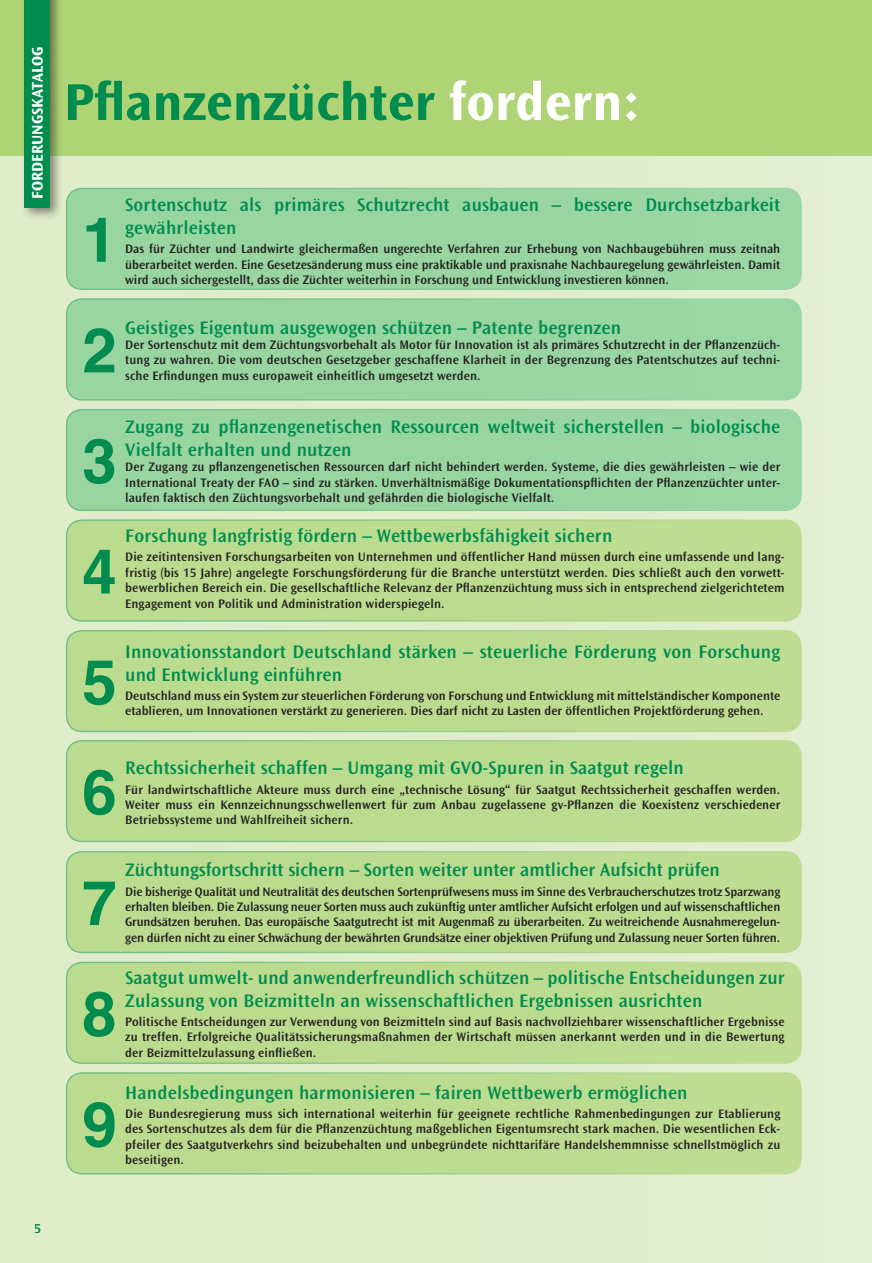
<style>
.page{position:relative;width:872px;height:1263px;background:#dfedcb}
.page>*{position:absolute;margin:0;border:0;box-sizing:border-box;transform-origin:0 0}
.t1{font:700 62.1px "Helvetica";color:#008c4e}
.t2{font:700 54px "Ocean Sans";color:#008c4e}
.t3{font:600 18.9px/22.6px "Ocean Sans";letter-spacing:.01em;color:#008c4e}
.t4{font:700 16.05px "Ocean Sans";color:#fff}
.t5{font:13.5px "Ocean Sans";color:#008c4e}
.t6{font:600 12.9px/15.5px "Ocean Sans";letter-spacing:.01em;color:#231f20;text-align:justify}
.t7{font:600 12.9px "Ocean Sans";letter-spacing:-.01em;color:#231f20}
.s1{color:#fff}
</style>
<div class="page">
<div style="left:0;top:0;width:872px;height:155px;background:#aed475"></div>
<div style="left:66px;top:519px;width:735px;height:103px;background:#bbdc8f;border-radius:16px"></div>
<div style="left:66px;top:519px;width:735px;height:103px;border:1px solid #008c4e;border-radius:16px"></div>
<div style="left:66px;top:188px;width:735px;height:102px;background:#98d5a1;border-radius:16px"></div>
<div style="left:66px;top:188px;width:735px;height:102px;border:1px solid #008c4e;border-radius:16px"></div>
<div style="left:66px;top:630px;width:735px;height:102px;background:#bbdc8f;border-radius:16px"></div>
<div style="left:66px;top:630px;width:735px;height:102px;border:1px solid #008c4e;border-radius:16px"></div>
<div style="left:66px;top:409px;width:735px;height:102px;background:#98d5a1;border-radius:16px"></div>
<div style="left:66px;top:409px;width:735px;height:102px;border:1px solid #008c4e;border-radius:16px"></div>
<div style="left:66px;top:298px;width:735px;height:102px;background:#98d5a1;border-radius:16px"></div>
<div style="left:66px;top:298px;width:735px;height:102px;border:1px solid #008c4e;border-radius:16px"></div>
<div style="left:66px;top:740px;width:735px;height:102px;background:#bbdc8f;border-radius:16px"></div>
<div style="left:66px;top:740px;width:735px;height:102px;border:1px solid #008c4e;border-radius:16px"></div>
<div style="left:66px;top:962px;width:735px;height:102px;background:#bbdc8f;border-radius:16px"></div>
<div style="left:66px;top:962px;width:735px;height:102px;border:1px solid #008c4e;border-radius:16px"></div>
<div style="left:66px;top:1072px;width:735px;height:102px;background:#bbdc8f;border-radius:16px"></div>
<div style="left:66px;top:1072px;width:735px;height:102px;border:1px solid #008c4e;border-radius:16px"></div>
<div style="left:21px;top:0;width:42px;height:220px;background:#231f20;opacity:.5"></div>
<div style="left:24px;top:0;width:26px;height:207px;background:#008c4e"></div>
<div style="left:66px;top:851px;width:735px;height:102px;background:#bbdc8f;border-radius:16px"></div>
<div style="left:66px;top:851px;width:735px;height:102px;border:1px solid #008c4e;border-radius:16px"></div>
<p class="t4" style="left:29px;top:199px;width:153px;rotate:-90deg">Forderungskatalog</p>
<p class="t5" style="left:34px;top:1221px;width:8px">5</p>
<h2 class="t2" style="left:64px;top:72px;width:578px">Pflanzenzüchter <span class="s1">fordern:</span></h2>
<h1 class="t1" style="left:82px;top:201px;width:36px">1</h1>
<h3 class="t3" style="left:125px;top:194px;width:656px">Sortenschutz als primäres Schutzrecht ausbauen – bessere Durchsetzbarkeit gewährleisten</h3>
<p class="t6" style="left:125px;top:241px;width:656px">Das für Züchter und Landwirte gleichermaßen ungerechte Verfahren zur Erhebung von Nachbaugebühren muss zeitnah überarbeitet werden. Eine Gesetzesänderung muss eine praktikable und praxisnahe Nachbauregelung gewährleisten. Damit wird auch sichergestellt, dass die Züchter weiterhin in Forschung und Entwicklung investieren können.</p>
<h1 class="t1" style="left:82px;top:311px;width:36px">2</h1>
<h3 class="t3" style="left:125px;top:316px;width:497px">Geistiges Eigentum ausgewogen schützen – Patente begrenzen</h3>
<p class="t6" style="left:125px;top:337px;width:656px">Der Sortenschutz mit dem Züchtungsvorbehalt als Motor für Innovation ist als primäres Schutzrecht in der Pflanzenzüch&shy;tung zu wahren. Die vom deutschen Gesetzgeber geschaffene Klarheit in der Begrenzung des Patentschutzes auf techni-</p>
<p class="t6" style="left:125px;top:368px;width:357px">sche Erfindungen muss europaweit einheitlich umgesetzt werden.</p>
<h1 class="t1" style="left:82px;top:422px;width:36px">3</h1>
<h1 class="t1" style="left:82px;top:532px;width:36px">4</h1>
<h3 class="t3" style="left:125px;top:416px;width:656px">Zugang zu pflanzengenetischen Ressourcen weltweit sicherstellen – biologische<br>Vielfalt erhalten und nutzen</h3>
<p class="t6" style="left:125px;top:459px;width:656px">Der Zugang zu pflanzengenetischen Ressourcen darf nicht behindert werden. Systeme, die dies gewährleisten – wie der International Treaty der FAO – sind zu stärken. Unverhältnismäßige Dokumentationspflichten der Pflanzenzüchter unter&shy;laufen faktisch den Züchtungsvorbehalt und gefährden die biologische Vielfalt.</p>
<h3 class="t3" style="left:125px;top:525px;width:488px">Forschung langfristig fördern – Wettbewerbsfähigkeit sichern</h3>
<p class="t6" style="left:125px;top:550px;width:661px">Die zeitintensiven Forschungsarbeiten von Unternehmen und öffentlicher Hand müssen durch eine umfassende und lang&shy;fristig (bis 15 Jahre) angelegte Forschungsförderung für die Branche unterstützt werden. Dies schließt auch den vorwett&shy;bewerblichen Bereich ein. Die gesellschaftliche Relevanz der Pflanzenzüchtung muss sich in entsprechend zielgerichtetem</p>
<p class="t6" style="left:125px;top:596px;width:321px">Engagement von Politik und Administration widerspiegeln.</p>
<h1 class="t1" style="left:82px;top:643px;width:36px">5</h1>
<h3 class="t3" style="left:125px;top:640px;width:656px">Innovationsstandort Deutschland stärken – steuerliche Förderung von Forschung und Entwicklung einführen</h3>
<p class="t6" style="left:125px;top:688px;width:656px">Deutschland muss ein System zur steuerlichen Förderung von Forschung und Entwicklung mit mittelständischer Komponente</p>
<p class="t6" style="left:125px;top:703px;width:640px">etablieren, um Innovationen verstärkt zu generieren. Dies darf nicht zu Lasten der öffentlichen Projektförderung gehen.</p>
<h1 class="t1" style="left:82px;top:753px;width:36px">6</h1>
<h3 class="t3" style="left:125px;top:757px;width:560px">Rechtssicherheit schaffen – Umgang mit GVO-Spuren in Saatgut regeln</h3>
<p class="t6" style="left:125px;top:782px;width:656px">Für landwirtschaftliche Akteure muss durch eine „technische Lösung“ für Saatgut Rechtssicherheit geschaffen werden.<br>Weiter muss ein Kennzeichnungsschwellenwert für zum Anbau zugelassene gv-Pflanzen die Koexistenz verschiedener</p>
<p class="t6" style="left:125px;top:812px;width:229px">Betriebssysteme und Wahlfreiheit sichern.</p>
<h1 class="t1" style="left:82px;top:864px;width:36px">7</h1>
<h1 class="t1" style="left:82px;top:975px;width:36px">8</h1>
<h1 class="t1" style="left:82px;top:1085px;width:36px">9</h1>
<h3 class="t3" style="left:125px;top:859px;width:596px">Züchtungsfortschritt sichern – Sorten weiter unter amtlicher Aufsicht prüfen</h3>
<p class="t6" style="left:125px;top:884px;width:656px">Die bisherige Qualität und Neutralität des deutschen Sortenprüfwesens muss im Sinne des Verbraucherschutzes trotz Sparzwang erhalten bleiben. Die Zulassung neuer Sorten muss auch zukünftig unter amtlicher Aufsicht erfolgen und auf wissenschaftlichen Grundsätzen beruhen. Das europäische Saatgutrecht ist mit Augenmaß zu überarbeiten. Zu weitreichende Ausnahmeregelun-</p>
<p class="t7" style="left:125px;top:930px;width:656px">gen dürfen nicht zu einer Schwächung der bewährten Grundsätze einer objektiven Prüfung und Zulassung neuer Sorten führen.</p>
<h3 class="t3" style="left:125px;top:966px;width:661px">Saatgut umwelt- und anwenderfreundlich schützen – politische Entscheidungen zur<br>Zulassung von Beizmitteln an wissenschaftlichen Ergebnissen ausrichten</h3>
<p class="t6" style="left:125px;top:1014px;width:661px">Politische Entscheidungen zur Verwendung von Beizmitteln sind auf Basis nachvollziehbarer wissenschaftlicher Ergebnisse zu treffen. Erfolgreiche Qualitätssicherungsmaßnahmen der Wirtschaft müssen anerkannt werden und in die Bewertung der Beizmittelzulassung einfließen.</p>
<h3 class="t3" style="left:125px;top:1081px;width:564px">Handelsbedingungen harmonisieren – fairen Wettbewerb ermöglichen</h3>
<p class="t6" style="left:125px;top:1106px;width:656px">Die Bundesregierung muss sich international weiterhin für geeignete rechtliche Rahmenbedingungen zur Etablierung des Sortenschutzes als dem für die Pflanzenzüchtung maßgeblichen Eigentumsrecht stark machen. Die wesentlichen Eck&shy;pfeiler des Saatgutverkehrs sind beizubehalten und unbegründete nichttarifäre Handelshemmnisse schnellstmöglich zu beseitigen.</p>
</div>
